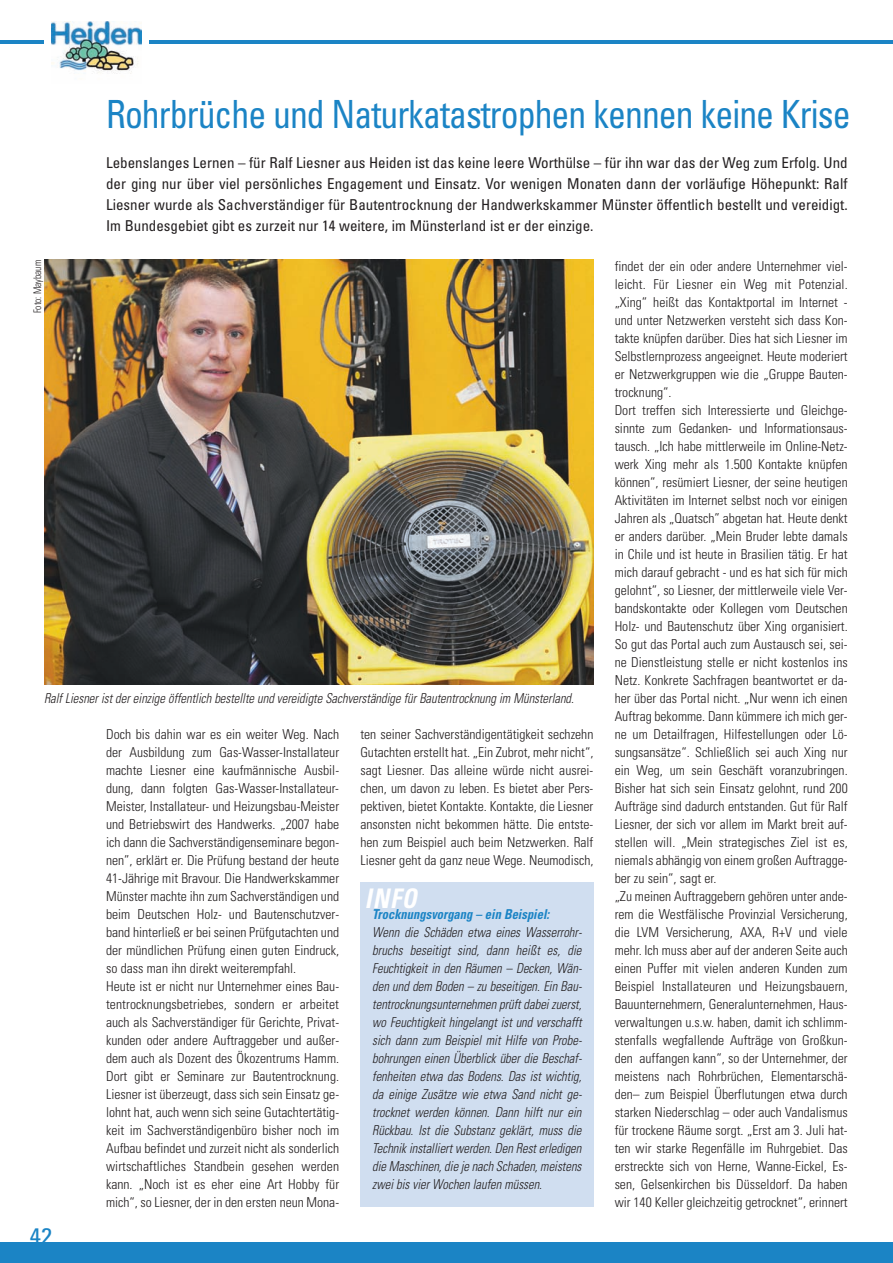
<style>
.page{position:relative;width:893px;height:1263px;background:#fff}
.page>*{position:absolute;margin:0;border:0;box-sizing:border-box;transform-origin:0 0}
.t1{font:condensed 38.85px "Univers";letter-spacing:-.025em;color:#1b84c5;scale:.92 1}
.t2{font:italic 700 condensed 27px "Univers";color:#fff;scale:.9 1}
.t3{font:condensed 22.5px "Univers";color:#1b84c5;scale:1.12 1}
.t4{font:condensed 15px/21px "Univers";color:#231f20;text-align:justify}
.t5{font:300 condensed 13.65px/18px "Univers";color:#231f20}
.t6{font:italic 300 condensed 13.65px/18px "Univers";color:#231f20;text-align:justify;scale:.92 1}
.t7{font:italic 700 condensed 13.65px "Univers";color:#1b84c5;scale:.92 1}
.t8{font:300 condensed 10.5px "Univers";color:#231f20;scale:.9 1}
</style>
<div class="page">
<hr style="left:0;top:40px;width:893px;height:4px;background:#1b84c5">
<div style="left:44px;top:22px;width:105px;height:61px;background:#fff"></div>
<img style="left:52px;top:22px;width:89px;height:52px">
<div style="left:0;top:1242px;width:893px;height:21px;background:#1b84c5"></div>
<img style="left:44px;top:260px;width:549px;height:425px">
<div style="left:360px;top:882px;width:233px;height:324px;background:#d0def0"></div>
<h1 class="t1" style="left:106px;top:100px;width:811px">Rohrbrüche und Naturkatastrophen kennen keine Krise</h1>
<p class="t4" style="left:106px;top:153px;width:743px">Lebenslanges Lernen – für Ralf Liesner aus Heiden ist das keine leere Worthülse – für ihn war das der Weg zum Erfolg. Und der ging nur über viel persönliches Engagement und Einsatz. Vor wenigen Monaten dann der vorläufige Höhepunkt: Ralf Liesner wurde als Sachverständiger für Bautentrocknung der Handwerkskammer Münster öffentlich bestellt und vereidigt.<br>Im Bundesgebiet gibt es zurzeit nur 14 weitere, im Münsterland ist er der einzige.</p>
<p class="t8" style="left:34px;top:313px;width:61px;rotate:-90deg">Foto: Maybaum</p>
<p class="t6" style="left:44px;top:690px;width:580px">RalfLiesneristdereinzige öffentlich bestellte und vereidigte Sachverständige fürBautentrocknung im Münsterland.</p>
<h3 class="t3" style="left:30px;top:1227px;width:22px">42</h3>
<p class="t5" style="left:106px;top:726px;width:235px">Doch bis dahin war es ein weiter Weg. Nach der Ausbildung zum Gas-Wasser-Installateur machte Liesner eine kaufmännische Ausbil&shy;dung, dann folgten Gas-Wasser-Installateur-Meister, Installateur- und Heizungsbau-Meister und Betriebswirt des Handwerks. „2007 habe ich dann die Sachverständigenseminare begon&shy;nen”, erklärt er. Die Prüfung bestand der heute 41-Jährige mit Bravour. Die Handwerkskammer Münster machte ihn zum Sachverständigen und beim Deutschen Holz- und Bautenschutzver&shy;band hinterließ er bei seinen Prüfgutachten und der mündlichen Prüfung einen guten Eindruck, so dass man ihn direkt weiterempfahl.<br>Heute ist er nicht nur Unternehmer eines Bau&shy;tentrocknungsbetriebes, sondern er arbeitet auch als Sachverständiger für Gerichte, Privat&shy;kunden oder andere Auftraggeber und außer&shy;dem auch als Dozent des Ökozentrums Hamm.<br>Dort gibt er Seminare zur Bautentrocknung.<br>Liesner ist überzeugt, dass sich sein Einsatz ge&shy;lohnt hat, auch wenn sich seine Gutachtertätig&shy;keit im Sachverständigenbüro bisher noch im Aufbau befindet und zurzeit nicht als sonderlich wirtschaftliches Standbein gesehen werden kann. „Noch ist es eher eine Art Hobby für mich“, so Liesner, der in den ersten neun Mona-</p>
<p class="t5" style="left:360px;top:726px;width:235px;text-align:justify">ten seiner Sachverständigentätigkeit sechzehn Gutachten erstellt hat. „Ein Zubrot, mehr nicht“, sagt Liesner. Das alleine würde nicht ausrei&shy;chen, um davon zu leben. Es bietet aber Pers&shy;pektiven, bietet Kontakte. Kontakte, die Liesner ansonsten nicht bekommen hätte. Die entste&shy;hen zum Beispiel auch beim Netzwerken. Ralf Liesner geht da ganz neue Wege. Neumodisch,</p>
<h2 class="t2" style="left:365px;top:888px;width:64px">INFO</h2>
<p class="t7" style="left:372px;top:909px;width:197px">Trocknungsvorgang – ein Beispiel:</p>
<p class="t6" style="left:372px;top:924px;width:232px">Wenn die Schäden etwa eines Wasserrohr&shy;bruchs beseitigt sind, dann heißt es, die Feuchtigkeit in den Räumen – Decken, Wän&shy;den und dem Boden – zu beseitigen. Ein Bau&shy;tentrocknungsunternehmen prüftdabeizuerst, wo Feuchtigkeit hingelangt ist und verschafft sich dann zum Beispiel mit Hilfe von Probe&shy;bohrungen einen Überblick über die Beschaf&shy;fenheiten etwa das Bodens. Das ist wichtig, da einige Zusätze wie etwa Sand nicht ge&shy;trocknet werden können. Dann hilft nur ein Rückbau. Ist die Substanz geklärt, muss die Technik installiertwerden.Den Resterledigen die Maschinen,die je nach Schaden,meistens zweibis vierWochen laufen müssen.</p>
<p class="t5" style="left:615px;top:258px;width:235px">findet der ein oder andere Unternehmer viel&shy;leicht. Für Liesner ein Weg mit Potenzial. „Xing“ heißt das Kontaktportal im Internet - und unter Netzwerken versteht sich dass Kon&shy;takte knüpfen darüber. Dies hat sich Liesner im Selbstlernprozess angeeignet. Heute moderiert er Netzwerkgruppen wie die „Gruppe Bauten&shy;trocknung“.<br>Dort treffen sich Interessierte und Gleichge&shy;sinnte zum Gedanken- und Informationsaus&shy;tausch. „Ich habe mittlerweile im Online-Netz&shy;werk Xing mehr als 1.500 Kontakte knüpfen können“, resümiert Liesner, der seine heutigen Aktivitäten im Internet selbst noch vor einigen Jahren als „Quatsch” abgetan hat. Heute denkt er anders darüber. „Mein Bruder lebte damals in Chile und ist heute in Brasilien tätig. Er hat mich darauf gebracht - und es hat sich für mich gelohnt“, so Liesner, der mittlerweile viele Ver&shy;bandskontakte oder Kollegen vom Deutschen Holz- und Bautenschutz über Xing organisiert.<br>So gut das Portal auch zum Austausch sei, sei&shy;ne Dienstleistung stelle er nicht kostenlos ins Netz. Konkrete Sachfragen beantwortet er da&shy;her über das Portal nicht. „Nur wenn ich einen Auftrag bekomme. Dann kümmere ich mich ger&shy;ne um Detailfragen, Hilfestellungen oder Lö&shy;sungsansätze“. Schließlich sei auch Xing nur ein Weg, um sein Geschäft voranzubringen.<br>Bisher hat sich sein Einsatz gelohnt, rund 200<br>Aufträge sind dadurch entstanden. Gut für Ralf Liesner, der sich vor allem im Markt breit auf&shy;stellen will. „Mein strategisches Ziel ist es, niemals abhängig von einem großen Auftragge&shy;ber zu sein“, sagt er.<br>„Zu meinen Auftraggebern gehören unter ande&shy;rem die Westfälische Provinzial Versicherung, die LVM Versicherung, AXA, R+V und viele mehr. Ich muss aber auf der anderen Seite auch einen Puffer mit vielen anderen Kunden zum Beispiel Installateuren und Heizungsbauern, Bauunternehmern, Generalunternehmen, Haus&shy;verwaltungen u.s.w. haben, damit ich schlimm&shy;stenfalls wegfallende Aufträge von Großkun&shy;den auffangen kann“, so der Unternehmer, der meistens nach Rohrbrüchen, Elementarschä&shy;den– zum Beispiel Überflutungen etwa durch starken Niederschlag – oder auch Vandalismus für trockene Räume sorgt. „Erst am 3. Juli hat&shy;ten wir starke Regenfälle im Ruhrgebiet. Das erstreckte sich von Herne, Wanne-Eickel, Es&shy;sen, Gelsenkirchen bis Düsseldorf. Da haben wir 140 Keller gleichzeitig getrocknet“, erinnert</p>
</div>
